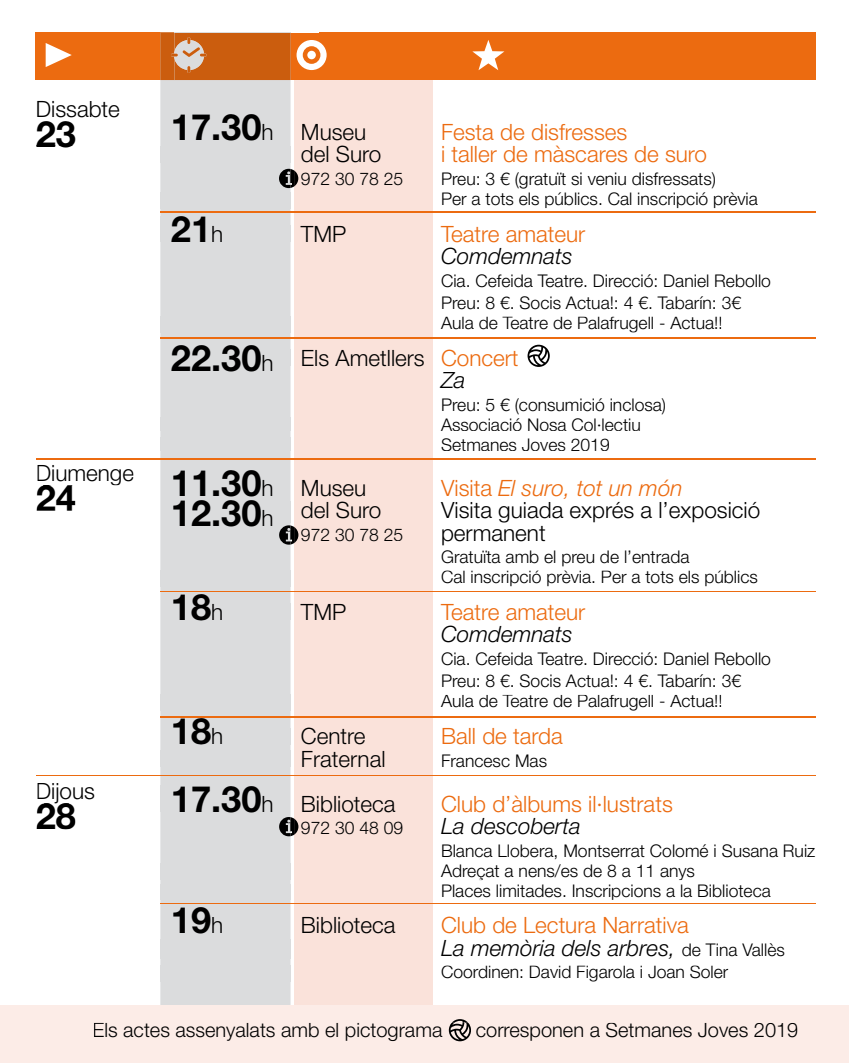
<style>
.page{position:relative;width:851px;height:1063px;background:#fff}
.page>*{position:absolute;margin:0;border:0;box-sizing:border-box;transform-origin:0 0}
.t1{font:700 36.25px "Helvetica Neue LT Std";color:#000}
.t2{font:300 22.5px/22.5px "Helvetica Neue LT Std";color:#000}
.t3{font:300 22.5px/22.5px "Helvetica Neue LT Std";color:#ec6b10}
.t4{font:italic 300 22.5px "Helvetica Neue LT Std";color:#000}
.t5{font:italic 300 22.5px "Helvetica Neue LT Std";color:#ec6b10}
.t6{font:300 20px "Helvetica Neue LT Std";color:#000}
.t7{font:300 17.5px/20px "Helvetica Neue LT Std";color:#000}
.s1{font-weight:700;font-size:36.25px}
.s2{font-weight:300;font-size:22.5px}
.s3{color:#ec6b10}
.s4{font-style:italic}
.s5{font-style:normal}
.s6{font-style:italic;color:#000}
.s7{font-size:17.5px;color:#000}
</style>
<div class="page">
<div style="left:294px;top:32px;width:138px;height:1031px;background:#fae2da"></div>
<div style="left:35px;top:33px;width:780px;height:47px;background:#ec6b10"></div>
<hr style="left:174px;top:32px;width:145px;height:1px;background:#fff">
<svg style="left:472px;top:40px;width:32px;height:30px"></svg>
<div style="left:296px;top:40px;width:30px;height:30px;background:#fff;border-radius:50%"></div>
<svg style="left:303px;top:46px;width:17px;height:18px"></svg>
<svg style="left:46px;top:43px;width:26px;height:24px"></svg>
<div style="left:160px;top:32px;width:130px;height:974px;background:#dbdcdd"></div>
<hr style="left:174px;top:32px;width:116px;height:1px;background:#dbdcdd">
<svg style="left:160px;top:33px;width:130px;height:47px;background:#cc6a24"></svg>
<hr style="left:160px;top:212px;width:655px;height:1px;background:#ec6b10">
<hr style="left:160px;top:338px;width:655px;height:1px;background:#ec6b10">
<hr style="left:36px;top:458px;width:779px;height:1px;background:#ec6b10">
<hr style="left:36px;top:775px;width:779px;height:1px;background:#ec6b10">
<hr style="left:160px;top:591px;width:655px;height:1px;background:#ec6b10">
<hr style="left:160px;top:903px;width:655px;height:1px;background:#ec6b10">
<hr style="left:160px;top:717px;width:655px;height:1px;background:#ec6b10">
<div style="left:0;top:1006px;width:848px;height:57px;background:#fcece7"></div>
<div style="left:173px;top:114px;width:88px;height:26px;background:#dbdcdd"></div>
<div style="left:263px;top:124px;width:9px;height:16px;background:#dbdcdd"></div>
<div style="left:160px;top:146px;width:130px;height:17px;background:#dbdcdd"></div>
<div style="left:160px;top:192px;width:130px;height:16px;background:#dbdcdd"></div>
<div style="left:160px;top:216px;width:45px;height:26px;background:#dbdcdd"></div>
<div style="left:212px;top:225px;width:10px;height:17px;background:#dbdcdd"></div>
<div style="left:233px;top:225px;width:57px;height:17px;background:#dbdcdd"></div>
<div style="left:160px;top:317px;width:130px;height:16px;background:#dbdcdd"></div>
<div style="left:171px;top:345px;width:90px;height:26px;background:#dbdcdd"></div>
<div style="left:263px;top:355px;width:9px;height:16px;background:#dbdcdd"></div>
<div style="left:284px;top:350px;width:6px;height:16px;background:#dbdcdd"></div>
<div style="left:160px;top:418px;width:130px;height:13px;background:#dbdcdd"></div>
<div style="left:160px;top:438px;width:130px;height:13px;background:#dbdcdd"></div>
<svg style="left:43px;top:485px;width:29px;height:1px"></svg>
<div style="left:173px;top:470px;width:88px;height:26px;background:#dbdcdd"></div>
<div style="left:263px;top:480px;width:9px;height:16px;background:#dbdcdd"></div>
<div style="left:173px;top:500px;width:88px;height:26px;background:#dbdcdd"></div>
<div style="left:263px;top:510px;width:9px;height:16px;background:#dbdcdd"></div>
<div style="left:274px;top:502px;width:16px;height:21px;background:#dbdcdd"></div>
<div style="left:160px;top:570px;width:130px;height:17px;background:#dbdcdd"></div>
<div style="left:173px;top:594px;width:38px;height:26px;background:#dbdcdd"></div>
<div style="left:212px;top:604px;width:10px;height:16px;background:#dbdcdd"></div>
<div style="left:233px;top:604px;width:57px;height:16px;background:#dbdcdd"></div>
<div style="left:160px;top:695px;width:130px;height:16px;background:#dbdcdd"></div>
<div style="left:173px;top:718px;width:38px;height:27px;background:#dbdcdd"></div>
<div style="left:212px;top:728px;width:78px;height:16px;background:#dbdcdd"></div>
<div style="left:160px;top:750px;width:130px;height:17px;background:#dbdcdd"></div>
<svg style="left:44px;top:803px;width:24px;height:1px"></svg>
<div style="left:160px;top:786px;width:101px;height:26px;background:#dbdcdd"></div>
<div style="left:263px;top:795px;width:9px;height:17px;background:#dbdcdd"></div>
<div style="left:160px;top:864px;width:130px;height:16px;background:#dbdcdd"></div>
<div style="left:160px;top:884px;width:130px;height:16px;background:#dbdcdd"></div>
<div style="left:173px;top:907px;width:37px;height:27px;background:#dbdcdd"></div>
<div style="left:212px;top:917px;width:10px;height:16px;background:#dbdcdd"></div>
<div style="left:160px;top:939px;width:130px;height:20px;background:#dbdcdd"></div>
<div style="left:160px;top:965px;width:130px;height:17px;background:#dbdcdd"></div>
<svg style="left:279px;top:169px;width:19px;height:19px"></svg>
<svg style="left:279px;top:525px;width:19px;height:20px"></svg>
<svg style="left:279px;top:817px;width:19px;height:19px"></svg>
<svg style="left:448px;top:1019px;width:23px;height:23px"></svg>
<svg style="left:527px;top:345px;width:22px;height:22px"></svg>
<p class="t2" style="left:36px;top:101px;width:86px">Dissabte</p>
<h1 class="t1" style="left:36px;top:122px;width:42px">23</h1>
<p class="t2" style="left:36px;top:464px;width:100px">Diumenge</p>
<h1 class="t1" style="left:36px;top:485px;width:42px">24</h1>
<p class="t2" style="left:171px;top:123px;width:197px"><span class="s1">17.30</span>h Museu</p>
<p class="t3" style="left:441px;top:123px;width:188px">Festa de disfresses</p>
<p class="t2" style="left:301px;top:146px;width:82px">del Suro</p>
<p class="t3" style="left:441px;top:146px;width:267px">i taller de màscares de suro</p>
<p class="t7" style="left:301px;top:171px;width:104px">972 30 78 25</p>
<p class="t7" style="left:441px;top:171px;width:318px">Preu: 3 € (gratuït si veniu disfressats)<br>Per a tots els públics. Cal inscripció prèvia</p>
<h1 class="t1" style="left:171px;top:216px;width:54px">21<span class="s2">h</span></h1>
<p class="t2" style="left:301px;top:225px;width:47px">TMP</p>
<p class="t3" style="left:441px;top:225px;width:146px">Teatre amateur</p>
<p class="t4" style="left:441px;top:248px;width:133px">Comdemnats</p>
<p class="t7" style="left:441px;top:271px;width:331px;line-height:22.5px">Cia. Cefeida Teatre. Direcció: Daniel Rebollo<br>Preu: 8 €. Socis Actua!: 4 €. Tabarín: 3€</p>
<p class="t7" style="left:441px;top:315px;width:283px">Aula de Teatre de Palafrugell - Actua!!</p>
<p class="t2" style="left:441px;top:349px;width:79px;text-indent:-270px"><span class="s1">22.30</span>h Els Ametllers <span class="s3">Concert<br></span><span class="s4">Za</span></p>
<p class="t7" style="left:441px;top:397px;width:226px">Preu: 5 € (consumició inclosa)<br>Associació Nosa Col·lectiu<br>Setmanes Joves 2019</p>
<p class="t2" style="left:171px;top:479px;width:197px"><span class="s1">11.30</span>h Museu</p>
<p class="t5" style="left:441px;top:480px;width:243px"><span class="s5">Visita</span> El suro, tot un món</p>
<h1 class="t1" style="left:171px;top:500px;width:104px">12.30<span class="s2">h</span></h1>
<p class="t2" style="left:441px;top:502px;width:320px">Visita guiada exprés a l’exposició</p>
<p class="t2" style="left:301px;top:502px;width:82px">del Suro</p>
<p class="t7" style="left:301px;top:527px;width:104px">972 30 78 25</p>
<p class="t2" style="left:441px;top:524px;width:106px">permanent</p>
<p class="t7" style="left:441px;top:549px;width:318px">Gratuïta amb el preu de l’entrada<br>Cal inscripció prèvia. Per a tots els públics</p>
<h1 class="t1" style="left:171px;top:594px;width:54px">18<span class="s2">h</span></h1>
<p class="t2" style="left:301px;top:603px;width:47px">TMP</p>
<p class="t3" style="left:441px;top:603px;width:146px">Teatre amateur</p>
<p class="t4" style="left:441px;top:626px;width:133px">Comdemnats</p>
<p class="t7" style="left:441px;top:650px;width:331px;line-height:22.5px">Cia. Cefeida Teatre. Direcció: Daniel Rebollo<br>Preu: 8 €. Socis Actua!: 4 €. Tabarín: 3€</p>
<p class="t7" style="left:441px;top:693px;width:283px">Aula de Teatre de Palafrugell - Actua!!</p>
<h1 class="t1" style="left:171px;top:718px;width:54px">18<span class="s2">h</span></h1>
<p class="t2" style="left:301px;top:728px;width:66px">Centre</p>
<p class="t3" style="left:441px;top:728px;width:123px">Ball de tarda</p>
<p class="t2" style="left:301px;top:750px;width:86px">Fraternal</p>
<p class="t7" style="left:441px;top:752px;width:107px">Francesc Mas</p>
<p class="t2" style="left:36px;top:783px;width:61px">Di ous</p>
<h1 class="t1" style="left:36px;top:803px;width:42px">28</h1>
<p class="t2" style="left:55px;top:783px;width:6px">j</p>
<h1 class="t1" style="left:171px;top:786px;width:92px">17.30</h1>
<p class="t2" style="left:261px;top:795px;width:135px">h Biblioteca</p>
<p class="t3" style="left:441px;top:795px;width:233px">Club d’àlbums il·lustrats</p>
<p class="t7" style="left:301px;top:820px;width:104px">972 30 48 09</p>
<p class="t4" style="left:441px;top:818px;width:141px">La descoberta</p>
<p class="t7" style="left:441px;top:842px;width:376px">Blanca Llobera, Montserrat Colomé i Susana Ruiz<br>Adreçat a nens/es de 8 a 11 anys<br>Places limitades. Inscripcions a la Biblioteca</p>
<h1 class="t1" style="left:171px;top:907px;width:54px">19<span class="s2">h</span></h1>
<p class="t2" style="left:301px;top:917px;width:96px">Biblioteca</p>
<p class="t3" style="left:441px;top:917px;width:345px">Club de Lectura Narrativa<br><span class="s6">La memòria dels arbres,</span> <span class="s7">de Tina Vallès</span></p>
<p class="t7" style="left:441px;top:964px;width:289px">Coordinen: David Figarola i Joan Soler</p>
<p class="t6" style="left:92px;top:1023px;width:351px">Els actes assenyalats amb el pictograma</p>
<p class="t6" style="left:475px;top:1023px;width:324px">corresponen a Setmanes Joves 2019</p>
</div>
